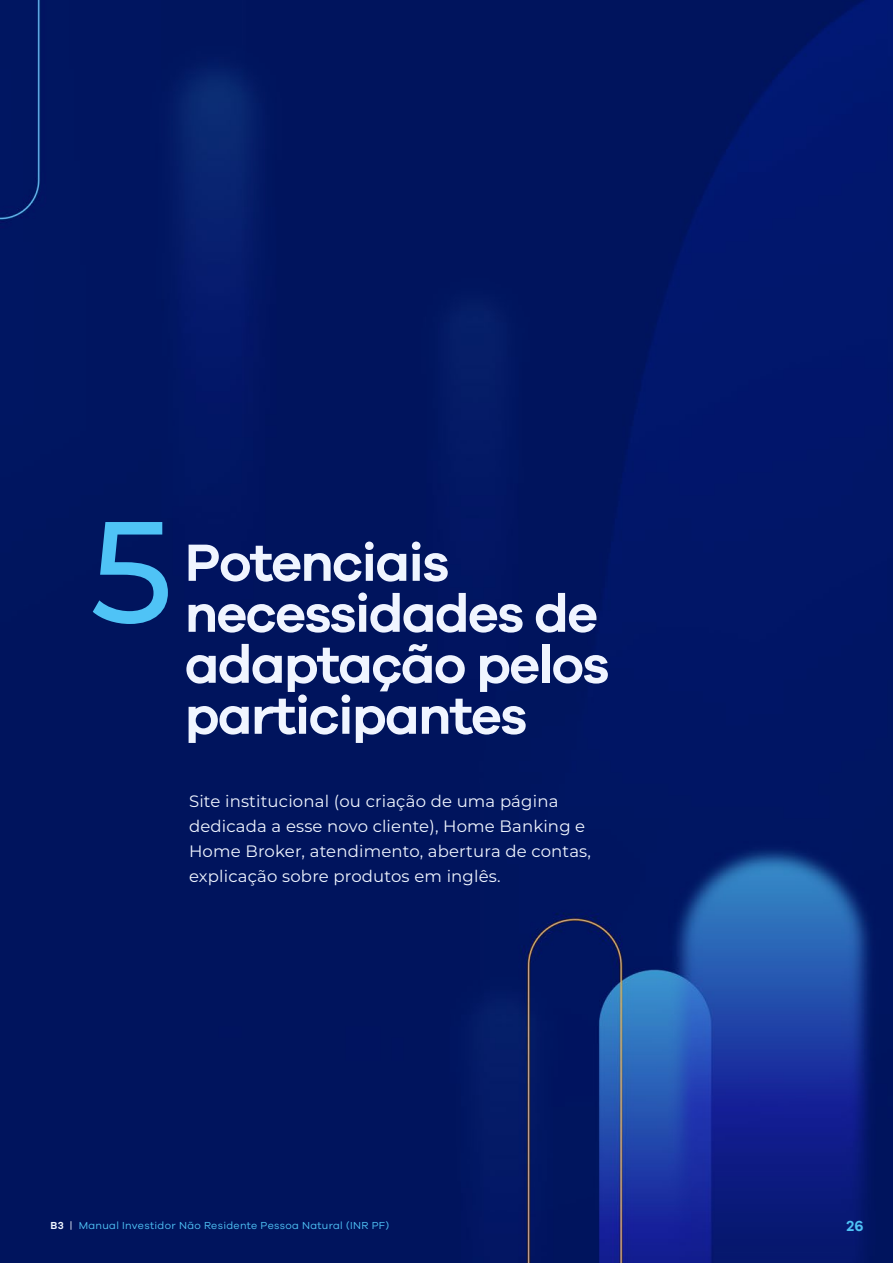
<style>
.page{position:relative;width:893px;height:1263px;background:#fff}
.page>*{position:absolute;margin:0;border:0;box-sizing:border-box;transform-origin:0 0}
.t1{font:500 144px "Montserrat";color:#4fc3f6}
.t2{font:600 54px/51px "Galano Grotesque";letter-spacing:-.03em;color:#f0f5ff}
.t3{font:16.5px/24.8px "Montserrat";letter-spacing:.01em;color:#f0f5ff}
.t4{font:600 15px "Galano Grotesque";color:#4fc3f6}
.t5{font:10.5px "Galano Grotesque";letter-spacing:.03em;color:#4fc3f6}
.s1{font-weight:600;color:#f0f5ff}
.s2{color:#f0f5ff}
</style>
<div class="page">
<img style="left:0;top:0;width:893px;height:1263px">
<h1 class="t1" style="left:90px;top:471px;width:84px">5</h1>
<h2 class="t2" style="left:185px;top:535px;width:426px">Potenciais necessidades de adaptação pelos participantes</h2>
<p class="t3" style="left:189px;top:788px;width:403px">Site institucional (ou criação de uma página dedicada a esse novo cliente), Home Banking e Home Broker, atendimento, abertura de contas, explicação sobre produtos em inglês.</p>
<p class="t5" style="left:51px;top:1219px;width:340px"><span class="s1">B3</span> <span class="s2">|</span> Manual Investidor Não Residente Pessoa Natural (INR PF)</p>
<p class="t4" style="left:847px;top:1217px;width:18px">26</p>
</div>
